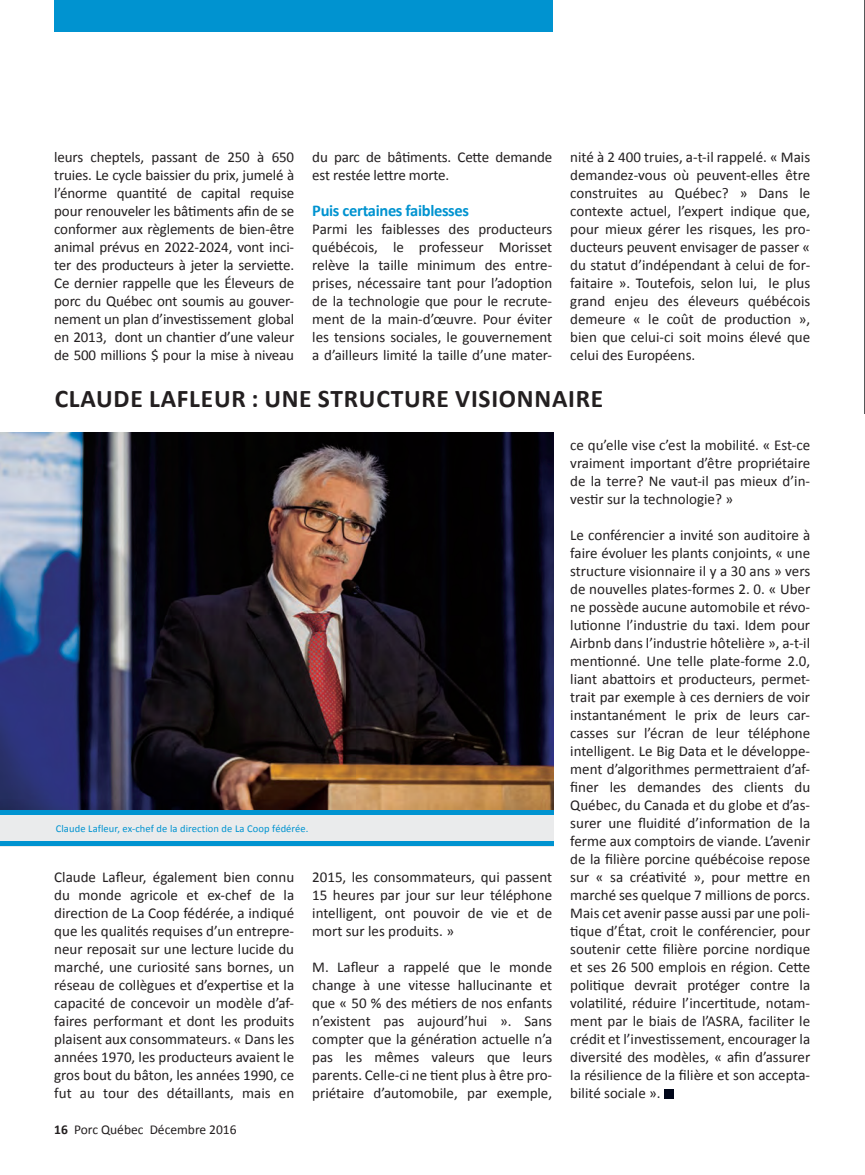
<style>
.page{position:relative;width:865px;height:1175px;background:#fff}
.page>*{position:absolute;margin:0;border:0;box-sizing:border-box;transform-origin:0 0}
.t1{font:700 25.5px "Calibri";letter-spacing:.03em;color:#231f20}
.t2{font:700 16.5px "Calibri";letter-spacing:-.02em;color:#0093d0}
.t3{font:15px/18px "Calibri";color:#231f20;text-align:justify}
.t4{font:13.5px "Calibri";color:#231f20}
.t5{font:10.5px "Calibri";letter-spacing:.01em;color:#0093d0}
.s1{font-weight:700}
</style>
<div class="page">
<hr style="left:864px;top:0;width:1px;height:414px;background:#57585a">
<div style="left:54px;top:0;width:498px;height:32px;background:#0093d0"></div>
<div style="left:664px;top:1089px;width:9px;height:9px;background:#01071a"></div>
<img style="left:0;top:432px;width:554px;height:378px">
<div style="left:0;top:810px;width:554px;height:36px;background:#eaebec"></div>
<div style="left:0;top:810px;width:554px;height:5px;background:#0093d0"></div>
<hr style="left:0;top:842px;width:554px;height:4px;background:#0093d0">
<p class="t3" style="left:54px;top:148px;width:241px">leurs cheptels, passant de 250 à 650 truies. Le cycle baissier du prix, jumelé à l’énorme quan té de capital requise pour renouveler les bâ ments afin de se conformer aux règlements de bien-être animal prévus en 2022-2024, vont inci&shy;ter des producteurs à jeter la servie!e.<br>Ce dernier rappelle que les Éleveurs de porc du Québec ont soumis au gouver&shy;nement un plan d’inves ssement global en 2013, dont un chan er d’une valeur de 500 millions $ pour la mise à niveau</p>
<p class="t3" style="left:312px;top:148px;width:241px">du parc de bâ ments. Ce!e demande est restée le!re morte.</p>
<p class="t3" style="left:570px;top:148px;width:241px">nité à 2 400 truies, a-t-il rappelé. « Mais demandez-vous où peuvent-elles être construites au Québec? » Dans le contexte actuel, l’expert indique que, pour mieux gérer les risques, les pro&shy;ducteurs peuvent envisager de passer « du statut d’indépendant à celui de for&shy;faitaire ». Toutefois, selon lui, le plus grand enjeu des éleveurs québécois demeure « le coût de produc on », bien que celui-ci soit moins élevé que celui des Européens.</p>
<p class="t1" style="left:55px;top:382px;width:550px">CLAUDE LAFLEUR : UNE STRUCTURE VISIONNAIRE</p>
<p class="t2" style="left:312px;top:200px;width:158px">Puis certaines faiblesses</p>
<p class="t3" style="left:312px;top:220px;width:241px">Parmi les faiblesses des producteurs québécois, le professeur Morisset relève la taille minimum des entre&shy;prises, nécessaire tant pour l’adop on de la technologie que pour le recrute&shy;ment de la main-d’œuvre. Pour éviter les tensions sociales, le gouvernement a d’ailleurs limité la taille d’une mater-</p>
<p class="t5" style="left:56px;top:822px;width:254px">Claude Lafleur, ex-chef de la direction de La Coop fédérée.</p>
<p class="t3" style="left:54px;top:868px;width:241px">Claude Lafleur, également bien connu du monde agricole et ex-chef de la direc on de La Coop fédérée, a indiqué que les qualités requises d’un entrepre&shy;neur reposait sur une lecture lucide du marché, une curiosité sans bornes, un réseau de collègues et d’exper se et la capacité de concevoir un modèle d’af&shy;faires performant et dont les produits plaisent aux consommateurs. « Dans les années 1970, les producteurs avaient le gros bout du bâton, les années 1990, ce fut au tour des détaillants, mais en</p>
<p class="t3" style="left:312px;top:868px;width:241px">2015, les consommateurs, qui passent 15 heures par jour sur leur téléphone intelligent, ont pouvoir de vie et de mort sur les produits. »</p>
<p class="t3" style="left:312px;top:958px;width:242px">M. Lafleur a rappelé que le monde change à une vitesse hallucinante et que « 50 % des mé ers de nos enfants n’existent pas aujourd’hui ». Sans compter que la généra on actuelle n’a pas les mêmes valeurs que leurs parents. Celle-ci ne ent plus à être pro&shy;priétaire d’automobile, par exemple,</p>
<p class="t4" style="left:54px;top:1121px;width:184px"><span class="s1">16</span> Porc Québec Décembre 2016</p>
<p class="t3" style="left:570px;top:436px;width:241px">ce qu’elle vise c’est la mobilité. « Est-ce vraiment important d’être propriétaire de la terre? Ne vaut-il pas mieux d’in&shy;ves r sur la technologie? »</p>
<p class="t3" style="left:570px;top:526px;width:241px">Le conférencier a invité son auditoire à</p>
<p class="t3" style="left:570px;top:544px;width:241px">faire évoluer les plants conjoints, « une</p>
<p class="t3" style="left:570px;top:562px;width:241px">structure visionnaire il y a 30 ans » vers</p>
<p class="t3" style="left:570px;top:580px;width:242px">de nouvelles plates-formes 2. 0. « Uber</p>
<p class="t3" style="left:570px;top:598px;width:241px">ne possède aucune automobile et révo-</p>
<p class="t3" style="left:570px;top:616px;width:241px">lu onne l’industrie du taxi. Idem pour</p>
<p class="t3" style="left:570px;top:634px;width:241px">Airbnb dans l’industrie hôtelière », a-t-il</p>
<p class="t3" style="left:570px;top:652px;width:241px">men onné. Une telle plate-forme 2.0,</p>
<p class="t3" style="left:570px;top:670px;width:241px">liant aba!oirs et producteurs, permet-</p>
<p class="t3" style="left:570px;top:688px;width:241px">trait par exemple à ces derniers de voir</p>
<p class="t3" style="left:570px;top:706px;width:241px">instantanément le prix de leurs car-</p>
<p class="t3" style="left:570px;top:724px;width:241px">casses sur l’écran de leur téléphone</p>
<p class="t3" style="left:570px;top:742px;width:241px">intelligent. Le Big Data et le développe-</p>
<p class="t3" style="left:570px;top:760px;width:241px">ment d’algorithmes perme!raient d’af-</p>
<p class="t3" style="left:570px;top:778px;width:241px">finer les demandes des clients du</p>
<p class="t3" style="left:570px;top:796px;width:241px">Québec, du Canada et du globe et d’as-</p>
<p class="t3" style="left:570px;top:814px;width:241px">surer une fluidité d’informa on de la</p>
<p class="t3" style="left:570px;top:832px;width:241px">ferme aux comptoirs de viande. L’avenir</p>
<p class="t3" style="left:570px;top:850px;width:241px">de la filière porcine québécoise repose</p>
<p class="t3" style="left:570px;top:868px;width:241px">sur « sa créa vité », pour me!re en</p>
<p class="t3" style="left:570px;top:886px;width:241px">marché ses quelque 7 millions de porcs.</p>
<p class="t3" style="left:570px;top:904px;width:241px">Mais cet avenir passe aussi par une poli-</p>
<p class="t3" style="left:579px;top:922px;width:233px">que d’État, croit le conférencier, pour</p>
<p class="t3" style="left:570px;top:940px;width:241px">soutenir ce!e filière porcine nordique</p>
<p class="t3" style="left:570px;top:958px;width:241px">et ses 26 500 emplois en région. Ce!e</p>
<p class="t3" style="left:570px;top:976px;width:241px">poli que devrait protéger contre la</p>
<p class="t3" style="left:570px;top:994px;width:241px">vola lité, réduire l’incer tude, notam-</p>
<p class="t3" style="left:570px;top:1012px;width:241px">ment par le biais de l’ASRA, faciliter le</p>
<p class="t3" style="left:570px;top:1030px;width:241px">crédit et l’inves ssement, encourager la</p>
<p class="t3" style="left:570px;top:1048px;width:241px">diversité des modèles, « afin d’assurer</p>
<p class="t3" style="left:570px;top:1066px;width:241px">la résilience de la filière et son accepta-</p>
<p class="t3" style="left:570px;top:1084px;width:92px">bilité sociale ».</p>
</div>
